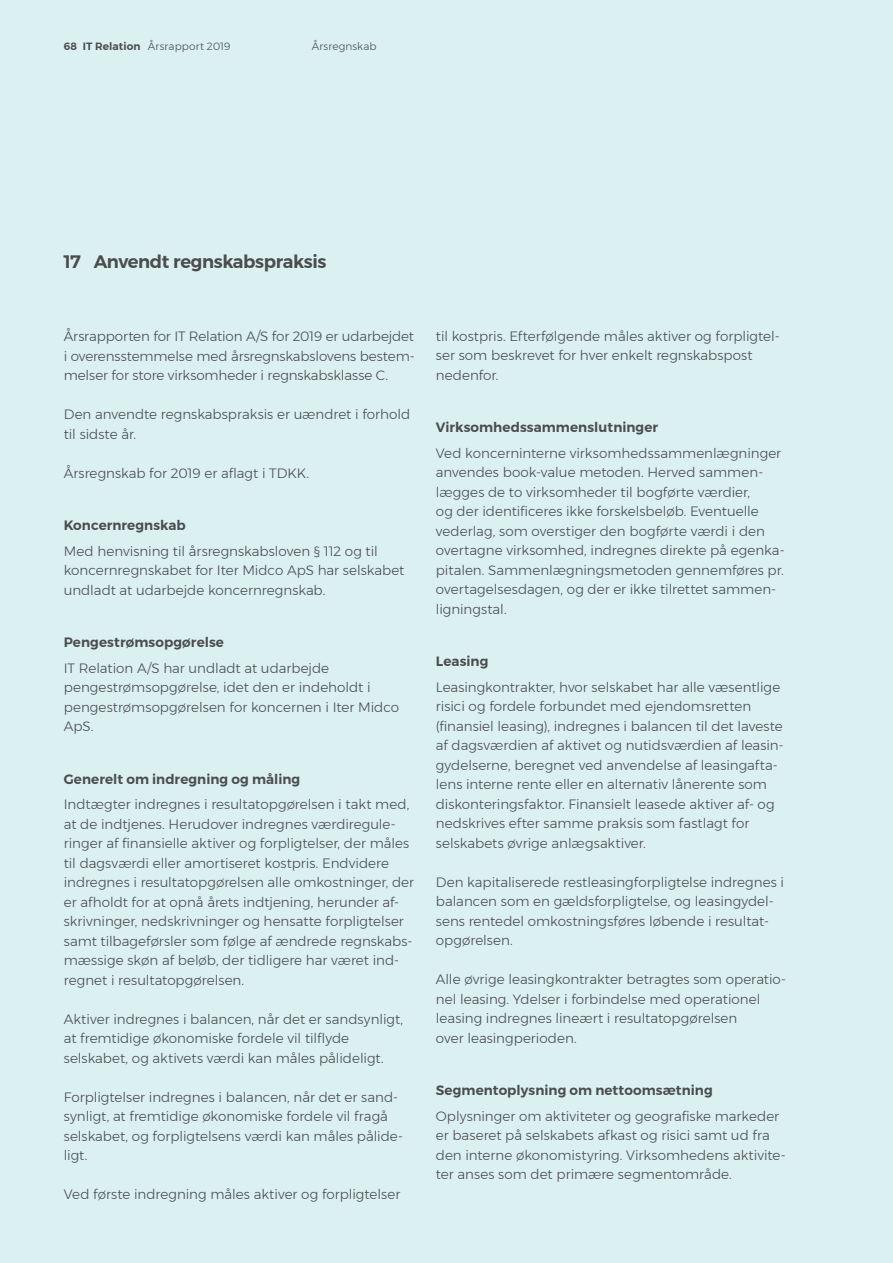
<style>
.page{position:relative;width:893px;height:1263px;background:#dbf0f1}
.page>*{position:absolute;margin:0;border:0;box-sizing:border-box;transform-origin:0 0}
.t1{font:600 18px "Montserrat";letter-spacing:-.02em;color:#4b4c4d}
.t2{font:300 13.5px/19.5px "Montserrat";color:#4b4c4d}
.t3{font:600 13.5px "Montserrat";letter-spacing:.005em;color:#4b4c4d}
.t4{font:300 10.5px "Montserrat";letter-spacing:.01em;color:#4b4c4d}
.s1{font-weight:600}
</style>
<div class="page">
<p class="t4" style="left:64px;top:38px;width:168px"><span class="s1">68 IT Relation</span> Årsrapport 2019</p>
<p class="t4" style="left:312px;top:38px;width:66px">Årsregnskab</p>
<h1 class="t1" style="left:64px;top:247px;width:264px">17 Anvendt regnskabspraksis</h1>
<p class="t2" style="left:64px;top:326px;width:352px;text-align:justify">Årsrapporten for IT Relation A/S for 2019 er udarbejdet i overensstemmelse med årsregnskabslovens bestem&shy;melser for store virksomheder i regnskabsklasse C.</p>
<p class="t2" style="left:64px;top:404px;width:348px">Den anvendte regnskabspraksis er uændret i forhold til sidste år.</p>
<p class="t2" style="left:64px;top:463px;width:247px">Årsregnskab for 2019 er aflagt i TDKK.</p>
<p class="t3" style="left:64px;top:515px;width:124px">Koncernregnskab</p>
<p class="t2" style="left:64px;top:541px;width:342px">Med henvisning til årsregnskabsloven § 112 og til koncernregnskabet for Iter Midco ApS har selskabet undladt at udarbejde koncernregnskab.</p>
<p class="t3" style="left:64px;top:632px;width:162px">Pengestrømsopgørelse</p>
<p class="t2" style="left:64px;top:658px;width:337px">IT Relation A/S har undladt at udarbejde pengestrømsopgørelse, idet den er indeholdt i pengestrømsopgørelsen for koncernen i Iter Midco ApS.</p>
<p class="t3" style="left:64px;top:768px;width:238px">Generelt om indregning og måling</p>
<p class="t2" style="left:64px;top:794px;width:352px">Indtægter indregnes i resultatopgørelsen i takt med, at de indtjenes. Herudover indregnes værdiregule&shy;ringer af finansielle aktiver og forpligtelser, der måles til dagsværdi eller amortiseret kostpris. Endvidere indregnes i resultatopgørelsen alle omkostninger, der er afholdt for at opnå årets indtjening, herunder af&shy;skrivninger, nedskrivninger og hensatte forpligtelser samt tilbageførsler som følge af ændrede regnskabs&shy;mæssige skøn af beløb, der tidligere har været ind&shy;regnet i resultatopgørelsen.</p>
<p class="t2" style="left:64px;top:1009px;width:341px">Aktiver indregnes i balancen, når det er sandsynligt, at fremtidige økonomiske fordele vil tilflyde selskabet, og aktivets værdi kan måles pålideligt.</p>
<p class="t2" style="left:64px;top:1087px;width:341px">Forpligtelser indregnes i balancen, når det er sand&shy;synligt, at fremtidige økonomiske fordele vil fragå selskabet, og forpligtelsens værdi kan måles pålide&shy;ligt.</p>
<p class="t2" style="left:64px;top:1184px;width:338px">Ved første indregning måles aktiver og forpligtelser</p>
<p class="t2" style="left:436px;top:326px;width:345px">til kostpris. Efterfølgende måles aktiver og forpligtel&shy;ser som beskrevet for hver enkelt regnskabspost nedenfor.</p>
<p class="t3" style="left:436px;top:417px;width:224px">Virksomhedssammenslutninger</p>
<p class="t2" style="left:436px;top:443px;width:350px">Ved koncerninterne virksomhedssammenlægninger anvendes book-value metoden. Herved sammen&shy;lægges de to virksomheder til bogførte værdier,<br>og der identificeres ikke forskelsbeløb. Eventuelle vederlag, som overstiger den bogførte værdi i den overtagne virksomhed, indregnes direkte på egenka&shy;pitalen. Sammenlægningsmetoden gennemføres pr. overtagelsesdagen, og der er ikke tilrettet sammen&shy;ligningstal.</p>
<p class="t3" style="left:436px;top:651px;width:54px">Leasing</p>
<p class="t2" style="left:436px;top:677px;width:349px">Leasingkontrakter, hvor selskabet har alle væsentlige risici og fordele forbundet med ejendomsretten (finansiel leasing), indregnes i balancen til det laveste af dagsværdien af aktivet og nutidsværdien af leasin&shy;gydelserne, beregnet ved anvendelse af leasingafta&shy;lens interne rente eller en alternativ lånerente som diskonteringsfaktor. Finansielt leasede aktiver af- og nedskrives efter samme praksis som fastlagt for selskabets øvrige anlægsaktiver.</p>
<p class="t2" style="left:436px;top:872px;width:350px">Den kapitaliserede restleasingforpligtelse indregnes i balancen som en gældsforpligtelse, og leasingydel&shy;sens rentedel omkostningsføres løbende i resultat&shy;opgørelsen.</p>
<p class="t2" style="left:436px;top:970px;width:352px">Alle øvrige leasingkontrakter betragtes som operatio&shy;nel leasing. Ydelser i forbindelse med operationel leasing indregnes lineært i resultatopgørelsen<br>over leasingperioden.</p>
<p class="t3" style="left:436px;top:1080px;width:278px">Segmentoplysning om nettoomsætning</p>
<p class="t2" style="left:436px;top:1106px;width:351px">Oplysninger om aktiviteter og geografiske markeder er baseret på selskabets afkast og risici samt ud fra den interne økonomistyring. Virksomhedens aktivite&shy;ter anses som det primære segmentområde.</p>
</div>
